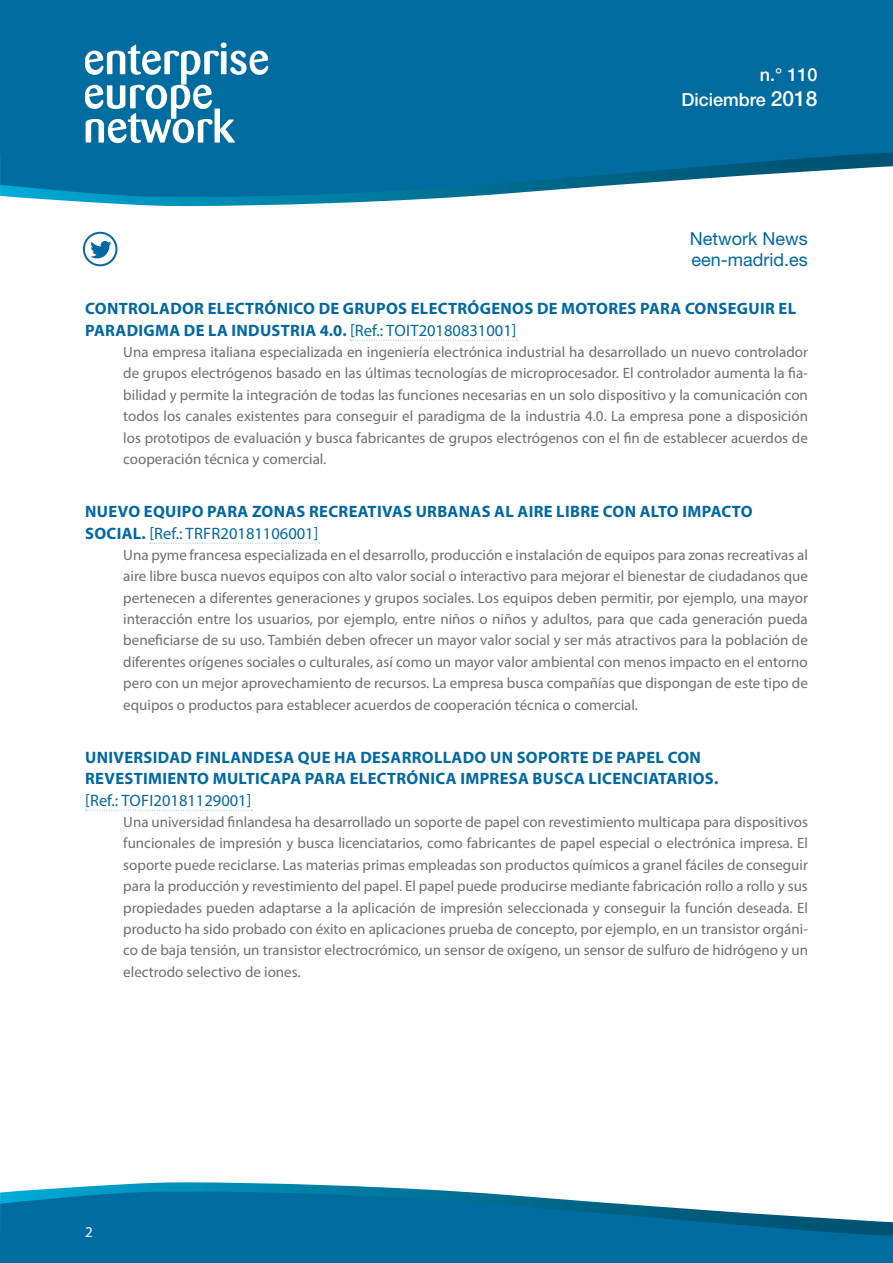
<style>
.page{position:relative;width:893px;height:1263px;background:#fff}
.page>*{position:absolute;margin:0;border:0;box-sizing:border-box;transform-origin:0 0}
.t1{font:18px/21.3px "Helvetica Neue LT Std";color:#0068a3}
.t2{font:500 18px/25.2px "Helvetica Neue LT Std";color:#fff;text-align:right}
.LADILLO_02{font:700 16.5px/21.3px "Myriad Pro";letter-spacing:.02em;color:#0068a3}
.TEXTO{font:15px/21.3px "Myriad Pro";color:#6d6f71;text-align:justify}
.t3{font:15px "Myriad Pro";color:#fff}
.s1{font-size:21px}
.s2{font-weight:400}
</style>
<div class="page">
<div style="left:0;top:0;width:893px;height:153px;background:#006ca0"></div>
<svg style="left:0;top:153px;width:893px;height:53px"></svg>
<svg style="left:85px;top:43px;width:183px;height:100px"></svg>
<div style="left:0;top:1235px;width:893px;height:28px;background:#006ca0"></div>
<svg style="left:0;top:1182px;width:893px;height:53px"></svg>
<svg style="left:82px;top:231px;width:36px;height:36px"></svg>
<svg style="left:350px;top:340px;width:167px;height:1px"></svg>
<svg style="left:150px;top:543px;width:169px;height:1px"></svg>
<svg style="left:86px;top:810px;width:166px;height:1px"></svg>
<p class="t2" style="left:681px;top:62px;width:138px">n.° 110<br>Diciembre <span class="s1">2018</span></p>
<p class="t1" style="left:690px;top:227px;width:119px">Network News een-madrid.es</p>
<p class="LADILLO_02" style="left:85px;top:298px;width:712px">CONTROLADOR ELECTRÓNICO DE GRUPOS ELECTRÓGENOS DE MOTORES PARA CONSEGUIR EL<br>PARADIGMA DE LA INDUSTRIA 4.0. <span class="s2">[Ref.: TOIT20180831001]</span></p>
<p class="TEXTO" style="left:123px;top:341px;width:686px">Una empresa italiana especializada en ingeniería electrónica industrial ha desarrollado un nuevo controlador de grupos electrógenos basado en las últimas tecnologías de microprocesador. El controlador aumenta la fia&shy;bilidad y permite la integración de todas las funciones necesarias en un solo dispositivo y la comunicación con todos los canales existentes para conseguir el paradigma de la industria 4.0. La empresa pone a disposición los prototipos de evaluación y busca fabricantes de grupos electrógenos con el fin de establecer acuerdos de cooperación técnica y comercial.</p>
<p class="LADILLO_02" style="left:85px;top:500px;width:669px">NUEVO EQUIPO PARA ZONAS RECREATIVAS URBANAS AL AIRE LIBRE CON ALTO IMPACTO<br>SOCIAL. <span class="s2">[Ref.: TRFR20181106001]</span></p>
<p class="TEXTO" style="left:123px;top:544px;width:686px">Una pyme francesa especializada en el desarrollo, producción e instalación de equipos para zonas recreativas al aire libre busca nuevos equipos con alto valor social o interactivo para mejorar el bienestar de ciudadanos que pertenecen a diferentes generaciones y grupos sociales. Los equipos deben permitir, por ejemplo, una mayor interacción entre los usuarios, por ejemplo, entre niños o niños y adultos, para que cada generación pueda beneficiarse de su uso. También deben ofrecer un mayor valor social y ser más atractivos para la población de diferentes orígenes sociales o culturales, así como un mayor valor ambiental con menos impacto en el entorno pero con un mejor aprovechamiento de recursos. La empresa busca compañías que dispongan de este tipo de equipos o productos para establecer acuerdos de cooperación técnica o comercial.</p>
<p class="LADILLO_02" style="left:85px;top:746px;width:635px">UNIVERSIDAD FINLANDESA QUE HA DESARROLLADO UN SOPORTE DE PAPEL CON<br>REVESTIMIENTO MULTICAPA PARA ELECTRÓNICA IMPRESA BUSCA LICENCIATARIOS. <span class="s2">[Ref.: TOFI20181129001]</span></p>
<p class="TEXTO" style="left:123px;top:811px;width:686px">Una universidad finlandesa ha desarrollado un soporte de papel con revestimiento multicapa para dispositivos funcionales de impresión y busca licenciatarios, como fabricantes de papel especial o electrónica impresa. El soporte puede reciclarse. Las materias primas empleadas son productos químicos a granel fáciles de conseguir para la producción y revestimiento del papel. El papel puede producirse mediante fabricación rollo a rollo y sus propiedades pueden adaptarse a la aplicación de impresión seleccionada y conseguir la función deseada. El producto ha sido probado con éxito en aplicaciones prueba de concepto, por ejemplo, en un transistor orgáni&shy;co de baja tensión, un transistor electrocrómico, un sensor de oxígeno, un sensor de sulfuro de hidrógeno y un electrodo selectivo de iones.</p>
<p class="t3" style="left:85px;top:1222px;width:9px">2</p>
</div>
